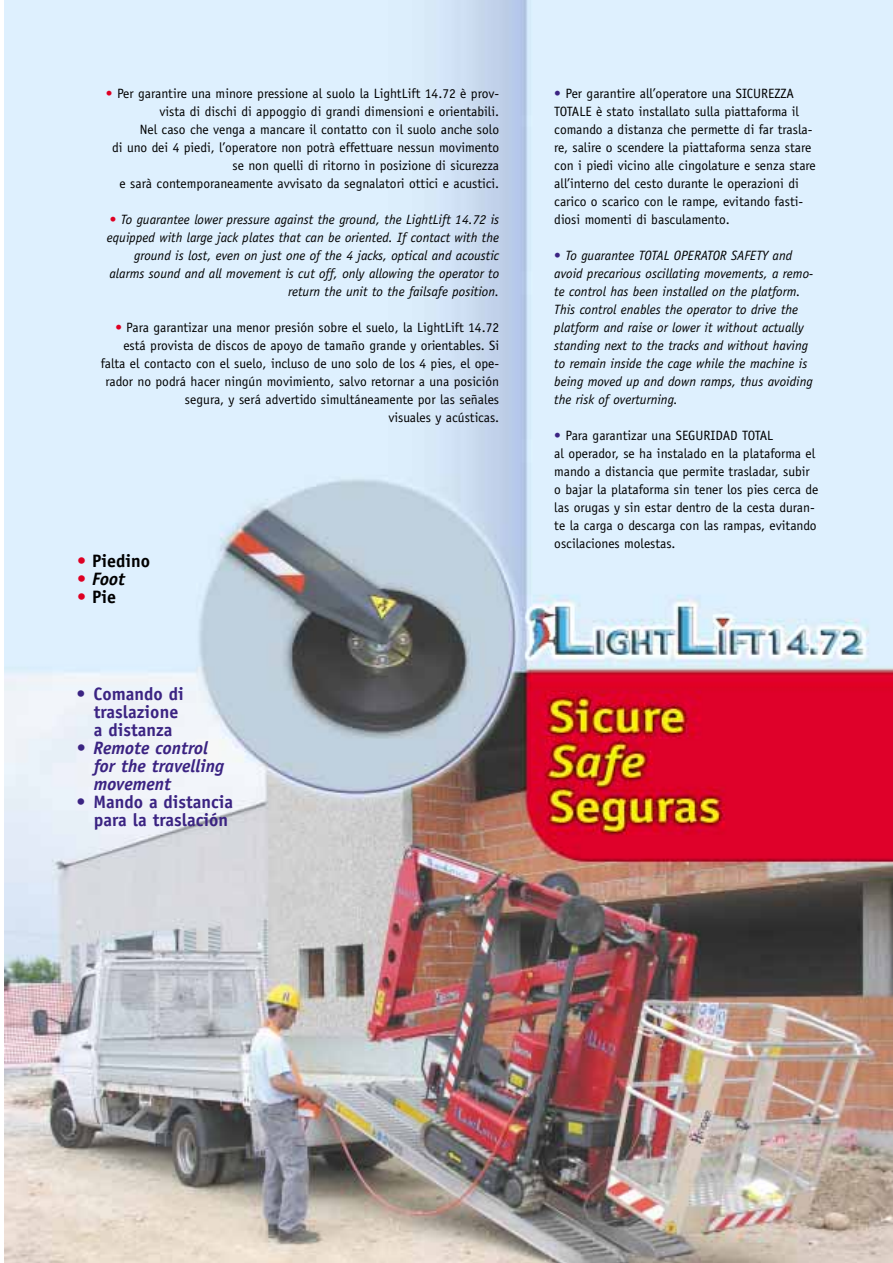
<style>
.page{position:relative;width:893px;height:1263px;background:#fff}
.page>*{position:absolute;margin:0;border:0;box-sizing:border-box;transform-origin:0 0}
.t1{font:700 18px/18px "Officina Sans";color:#3b2382}
.t2{font:italic 700 18px/18px "Officina Sans";color:#3b2382}
.t3{font:700 18px "Officina Sans";color:#000}
.t4{font:italic 700 18px "Officina Sans";color:#000}
.t5{font:13.5px/18px "Officina Sans";color:#000;text-align:right}
.t6{font:italic 13.5px/18px "Officina Sans";color:#000;text-align:right}
.s1{color:#de0023}
.s2{font-style:italic;color:#de0023}
.s3{font-style:normal;color:#de0023}
.s4{font-weight:700;color:#3b2382}
.s5{font-weight:700;font-style:normal;color:#3b2382}
</style>
<div class="page">
<img style="left:4px;top:0;width:888px;height:1263px">
<p class="t5" style="left:106px;top:86px;width:395px"><span class="s1">•</span> Per garantire una minore pressione al suolo la LightLift 14.72 è prov&shy;vista di dischi di appoggio di grandi dimensioni e orientabili.<br>Nel caso che venga a mancare il contatto con il suolo anche solo<br>di uno dei 4 piedi, l’operatore non potrà effettuare nessun movimento se non quelli di ritorno in posizione di sicurezza<br>e sarà contemporaneamente avvisato da segnalatori ottici e acustici.</p>
<p class="t6" style="left:107px;top:212px;width:394px"><span class="s1">•</span> To guarantee lower pressure against the ground, the LightLift 14.72 is equipped with large jack plates that can be oriented. If contact with the ground is lost, even on just one of the 4 jacks, optical and acoustic alarms sound and all movement is cut off, only allowing the operator to return the unit to the failsafe position.</p>
<p class="t5" style="left:101px;top:320px;width:400px"><span class="s2">•</span> Para garantizar una menor presión sobre el suelo, la LightLift 14.72 está provista de discos de apoyo de tamaño grande y orientables. Si falta el contacto con el suelo, incluso de uno solo de los 4 pies, el ope&shy;rador no podrá hacer ningún movimiento, salvo retornar a una posición segura, y será advertido simultáneamente por las señales<br>visuales y acústicas.</p>
<h1 class="t3" style="left:77px;top:554px;width:74px"><span class="s1">•</span> Piedino</h1>
<h1 class="t4" style="left:77px;top:572px;width:49px"><span class="s3">•</span> Foot</h1>
<h1 class="t3" style="left:77px;top:590px;width:40px"><span class="s1">•</span> Pie</h1>
<h1 class="t1" style="left:94px;top:686px;width:91px;text-indent:-18px">• Comando di traslazione a distanza</h1>
<h1 class="t2" style="left:94px;top:740px;width:132px;text-indent:-18px">• Remote control for the travelling movement</h1>
<h1 class="t1" style="left:76px;top:794px;width:158px;text-align:right">• Mando a distancia para la traslación</h1>
<p class="t5" style="left:554px;top:86px;width:263px;text-align:left"><span class="s4">•</span> Per garantire all’operatore una SICUREZZA TOTALE è stato installato sulla piattaforma il comando a distanza che permette di far trasla&shy;re, salire o scendere la piattaforma senza stare con i piedi vicino alle cingolature e senza stare all’interno del cesto durante le operazioni di carico o scarico con le rampe, evitando fasti&shy;diosi momenti di basculamento.</p>
<p class="t6" style="left:554px;top:248px;width:260px;text-align:left"><span class="s5">•</span> To guarantee TOTAL OPERATOR SAFETY and avoid precarious oscillating movements, a remo&shy;te control has been installed on the platform.<br>This control enables the operator to drive the platform and raise or lower it without actually standing next to the tracks and without having to remain inside the cage while the machine is being moved up and down ramps, thus avoiding the risk of overturning.</p>
<p class="t5" style="left:554px;top:428px;width:265px;text-align:left"><span class="s4">•</span> Para garantizar una SEGURIDAD TOTAL<br>al operador, se ha instalado en la plataforma el mando a distancia que permite trasladar, subir o bajar la plataforma sin tener los pies cerca de las orugas y sin estar dentro de la cesta duran&shy;te la carga o descarga con las rampas, evitando oscilaciones molestas.</p>
</div>
